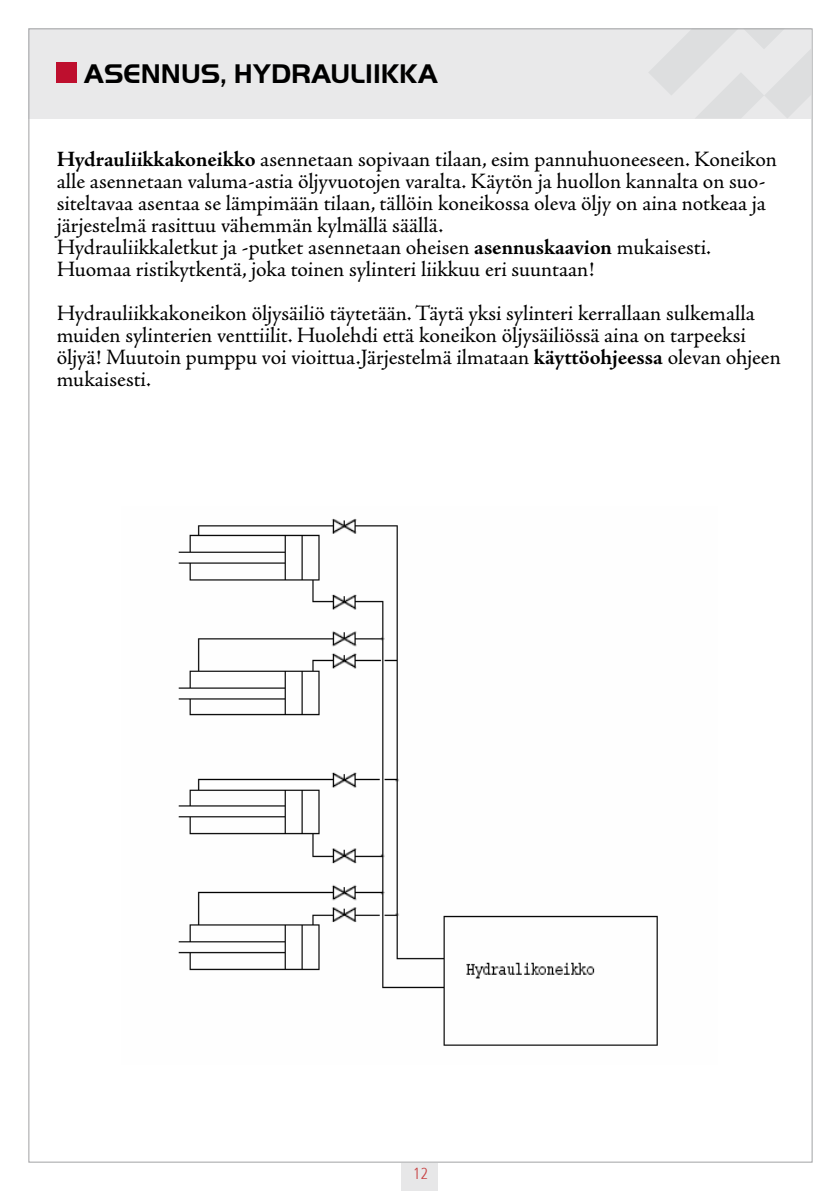
<style>
.page{position:relative;width:840px;height:1191px;background:#fff}
.page>*{position:absolute;margin:0;border:0;box-sizing:border-box;transform-origin:0 0}
.t1{font:700 28px "Handel Gothic LT";color:#000}
.t2{font:22px/22px "Adobe Jenson Pro";color:#000}
.t3{font:300 condensed 16px "Frutiger";color:#c74041}
.s1{font-weight:700}
</style>
<div class="page">
<div style="left:401px;top:1163px;width:37px;height:28px;background:#e7e7e8"></div>
<div style="left:28px;top:28px;width:782px;height:91px;background:#e9e9ea"></div>
<svg style="left:649px;top:30px;width:161px;height:88px"></svg>
<img style="left:178px;top:518px;width:480px;height:528px">
<div style="left:57px;top:63px;width:20px;height:20px;background:#be0f2e"></div>
<p class="t1" style="left:84px;top:58px;width:355px">ASENNUS, HYDRAULIIKKA</p>
<p class="t2" style="left:57px;top:148px;width:721px"><span class="s1">Hydrauliikkakoneikko</span> asennetaan sopivaan tilaan, esim pannuhuoneeseen. Koneikon alle asennetaan valuma-astia öljyvuotojen varalta. Käytön ja huollon kannalta on suo&shy;siteltavaa asentaa se lämpimään tilaan, tällöin koneikossa oleva öljy on aina notkeaa ja järjestelmä rasittuu vähemmän kylmällä säällä.<br>Hydrauliikkaletkut ja -putket asennetaan oheisen <span class="s1">asennuskaavion</span> mukaisesti.<br>Huomaa ristikytkentä, joka toinen sylinteri liikkuu eri suuntaan!</p>
<p class="t2" style="left:57px;top:302px;width:725px">Hydrauliikkakoneikon öljysäiliö täytetään. Täytä yksi sylinteri kerrallaan sulkemalla muiden sylinterien venttiilit. Huolehdi että koneikon öljysäiliössä aina on tarpeeksi öljyä! Muutoin pumppu voi vioittua.Järjestelmä ilmataan <span class="s1">käyttöohjeessa</span> olevan ohjeen mukaisesti.</p>
<p class="t3" style="left:412px;top:1164px;width:17px">12</p>
</div>
